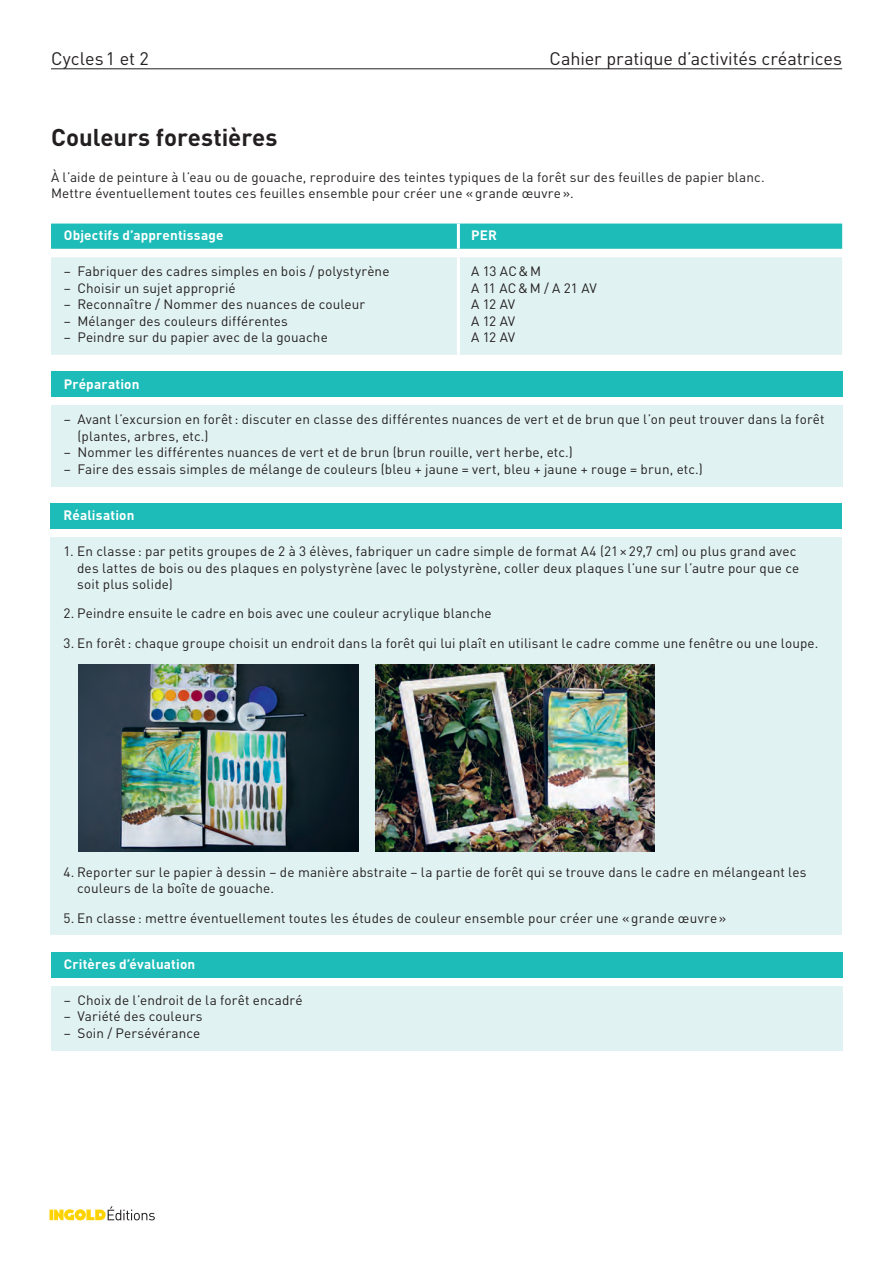
<style>
.page{position:relative;width:893px;height:1263px;background:#fff}
.page>*{position:absolute;margin:0;border:0;box-sizing:border-box;transform-origin:0 0}
.t1{font:700 24px "DINOT";letter-spacing:-.005em;color:#231f20}
.t2{font:18px "DINOT";letter-spacing:-.005em;color:#231f20}
.t3{font:13.5px/16.5px "DINOT";letter-spacing:.01em;color:#231f20}
.t4{font:700 13.5px "DINOT";letter-spacing:.01em;color:#fff}
.t5{font:13.5px/16.5px "DINOT";letter-spacing:-.02em;color:#231f20}
</style>
<div class="page">
<hr style="left:51px;top:69px;width:791px;height:1px;background:#231f20">
<svg style="left:49px;top:1209px;width:4px;height:11px"></svg>
<svg style="left:54px;top:1206px;width:101px;height:14px"></svg>
<div style="left:51px;top:372px;width:791px;height:25px;background:#1dbcb8"></div>
<div style="left:51px;top:406px;width:791px;height:81px;background:#e1f2f2"></div>
<div style="left:51px;top:224px;width:791px;height:25px;background:#1dbcb8"></div>
<div style="left:51px;top:257px;width:791px;height:98px;background:#e1f2f2"></div>
<hr style="left:457px;top:224px;width:3px;height:25px;background:#fff">
<hr style="left:457px;top:257px;width:3px;height:98px;background:#fff">
<div style="left:51px;top:504px;width:791px;height:25px;background:#1dbcb8"></div>
<div style="left:51px;top:537px;width:791px;height:398px;background:#e1f2f2"></div>
<img style="left:375px;top:665px;width:280px;height:186px">
<img style="left:79px;top:665px;width:279px;height:186px">
<div style="left:51px;top:952px;width:791px;height:25px;background:#1dbcb8"></div>
<div style="left:51px;top:986px;width:791px;height:65px;background:#e1f2f2"></div>
<h2 class="t2" style="left:51px;top:46px;width:99px">Cycles1 et 2</h2>
<h2 class="t2" style="left:549px;top:46px;width:294px">Cahier pratique d’activités créatrices</h2>
<h1 class="t1" style="left:51px;top:121px;width:228px">Couleurs forestières</h1>
<p class="t3" style="left:51px;top:168px;width:715px">À l’aide de peinture à l’eau ou de gouache, reproduire des teintes typiques de la forêt sur des feuilles de papier blanc.<br>Mettre éventuellement toutes ces feuilles ensemble pour créer une «grande œuvre».</p>
<p class="t4" style="left:64px;top:226px;width:161px">Objectifs d’apprentissage</p>
<p class="t4" style="left:471px;top:226px;width:27px">PER</p>
<p class="t3" style="left:64px;top:262px;width:327px">– Fabriquer des cadres simples en bois / polystyrène</p>
<p class="t3" style="left:64px;top:279px;width:174px">– Choisir un sujet approprié</p>
<p class="t3" style="left:64px;top:295px;width:303px">– Reconnaître / Nommer des nuances de couleur</p>
<p class="t3" style="left:64px;top:312px;width:226px">– Mélanger des couleurs différentes</p>
<p class="t3" style="left:64px;top:328px;width:266px">– Peindre sur du papier avec de la gouache</p>
<p class="t5" style="left:471px;top:262px;width:127px">A 13 AC&amp;M<br>A 11 AC&amp;M / A 21 AV<br>A 12 AV<br>A 12 AV<br>A 12 AV</p>
<p class="t4" style="left:64px;top:374px;width:77px">Préparation</p>
<p class="t3" style="left:77px;top:411px;width:749px;text-indent:-14px">– Avant l’excursion en forêt: discuter en classe des différentes nuances de vert et de brun que l’on peut trouver dans la forêt (plantes, arbres, etc.)</p>
<p class="t3" style="left:64px;top:444px;width:511px">– Nommer les différentes nuances de vert et de brun (brun rouille, vert herbe, etc.)</p>
<p class="t3" style="left:64px;top:460px;width:641px">– Faire des essais simples de mélange de couleurs (bleu + jaune = vert, bleu + jaune + rouge = brun, etc.)</p>
<p class="t4" style="left:64px;top:506px;width:72px">Réalisation</p>
<p class="t3" style="left:77px;top:542px;width:723px;text-indent:-14px">1. En classe: par petits groupes de 2 à 3 élèves, fabriquer un cadre simple de format A4 (21×29,7 cm) ou plus grand avec des lattes de bois ou des plaques en polystyrène (avec le polystyrène, coller deux plaques l’une sur l’autre pour que ce soit plus solide)</p>
<p class="t3" style="left:64px;top:605px;width:430px">2. Peindre ensuite le cadre en bois avec une couleur acrylique blanche</p>
<p class="t3" style="left:64px;top:634px;width:756px">3. En forêt: chaque groupe choisit un endroit dans la forêt qui lui plaît en utilisant le cadre comme une fenêtre ou une loupe.</p>
<p class="t3" style="left:77px;top:863px;width:731px;text-indent:-14px">4. Reporter sur le papier à dessin – de manière abstraite – la partie de forêt qui se trouve dans le cadre en mélangeant les couleurs de la boîte de gouache.</p>
<p class="t3" style="left:64px;top:909px;width:664px">5. En classe: mettre éventuellement toutes les études de couleur ensemble pour créer une «grande œuvre»</p>
<p class="t4" style="left:64px;top:955px;width:133px">Critères d’évaluation</p>
<p class="t3" style="left:64px;top:991px;width:240px">– Choix de l’endroit de la forêt encadré</p>
<p class="t3" style="left:64px;top:1008px;width:140px">– Variété des couleurs</p>
<p class="t3" style="left:64px;top:1024px;width:138px">– Soin / Persévérance</p>
</div>
